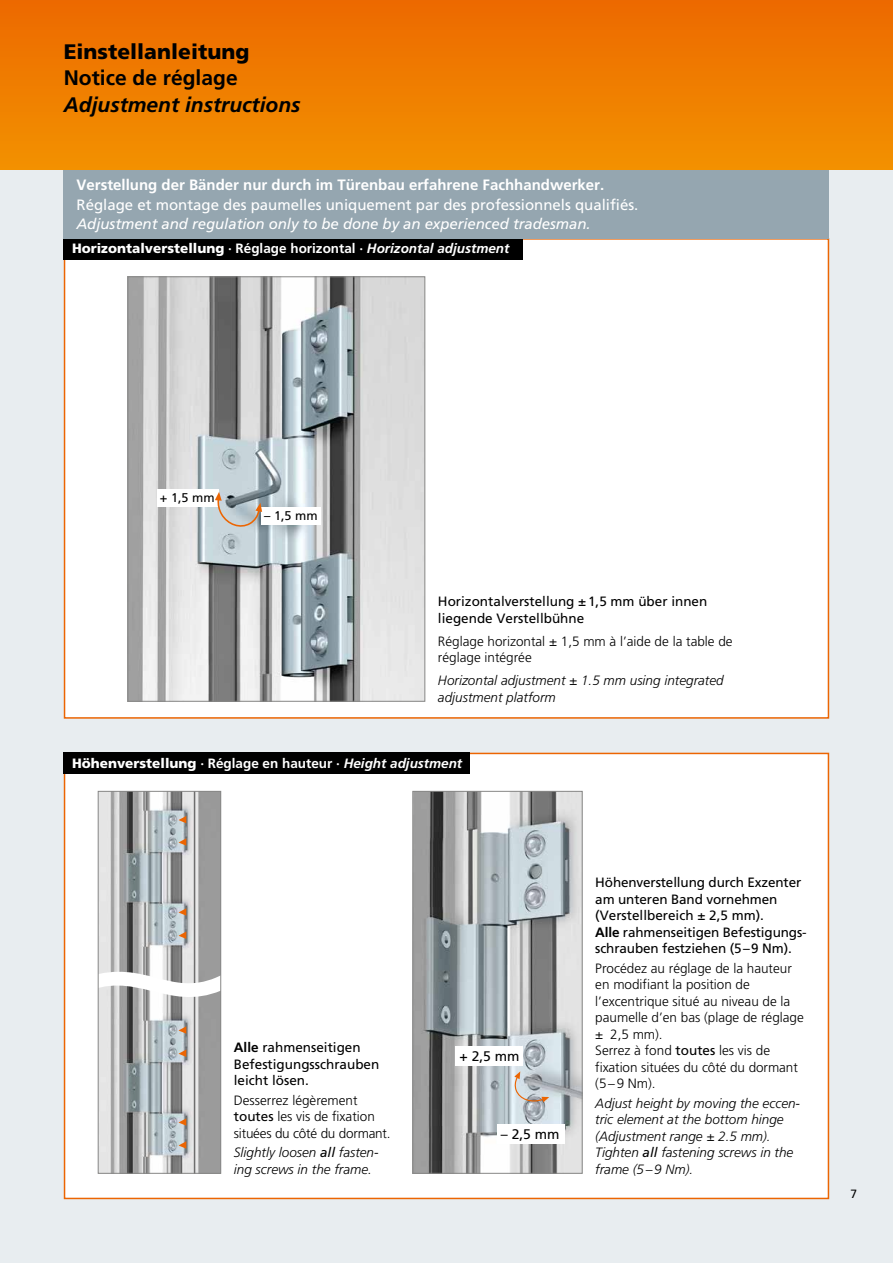
<style>
.page{position:relative;width:893px;height:1263px;background:#fff}
.page>*{position:absolute;margin:0;border:0;box-sizing:border-box;transform-origin:0 0}
.t1{font:italic 700 21px "Frutiger";color:#000}
.t2{font:900 21px "Frutiger";color:#000}
.t3{font:700 21px "Frutiger";color:#000}
.t4{font:15px "Frutiger";color:#fff}
.t5{font:700 15px "Frutiger";color:#fff}
.t6{font:italic 15px "Frutiger";letter-spacing:-.005em;color:#fff}
.t7{font:13.95px "Frutiger";color:#000}
.t8{font:300 13.5px/16.5px "Frutiger";color:#000}
.t9{font:13.5px/16.5px "Frutiger";color:#000}
.t10{font:italic 300 13.5px/16.5px "Frutiger";color:#000}
.t11{font:900 13.5px "Frutiger";color:#fff}
.t12{font:700 13.5px "Frutiger";color:#fff}
.t13{font:12.6px "Frutiger";color:#000}
.t14{font:12px "Frutiger";color:#000}
.s1{font-weight:700}
.s2{font-weight:700;font-style:italic}
.s3{font-weight:900}
.s4{font-style:italic}
.s5{font-weight:400}
</style>
<div class="page">
<div style="left:0;top:0;width:893px;height:170px;background:linear-gradient(to bottom,#ec6900,#f39100)"></div>
<div style="left:0;top:170px;width:893px;height:1093px;background:#e8edf0"></div>
<div style="left:64px;top:238px;width:765px;height:481px;background:#fff;border:2px solid #ec6502"></div>
<div style="left:64px;top:238px;width:459px;height:21px;background:#000"></div>
<div style="left:64px;top:753px;width:765px;height:446px;background:#fff;border:2px solid #ec6502"></div>
<div style="left:64px;top:753px;width:406px;height:21px;background:#000"></div>
<img style="left:130px;top:278px;width:293px;height:422px">
<div style="left:158px;top:489px;width:61px;height:18px;background:#fff"></div>
<div style="left:261px;top:507px;width:59px;height:18px;background:#fff"></div>
<svg style="left:215px;top:492px;width:47px;height:39px;background:#b4b4b1"></svg>
<div style="left:128px;top:276px;width:297px;height:426px;border:1px solid #878786"></div>
<img style="left:100px;top:793px;width:119px;height:166px">
<img style="left:100px;top:1013px;width:119px;height:159px">
<svg style="left:178px;top:1118px;width:8px;height:8px"></svg>
<svg style="left:178px;top:1141px;width:8px;height:8px"></svg>
<svg style="left:178px;top:908px;width:8px;height:8px"></svg>
<svg style="left:178px;top:931px;width:8px;height:8px"></svg>
<svg style="left:178px;top:1026px;width:8px;height:8px"></svg>
<svg style="left:178px;top:1049px;width:8px;height:8px"></svg>
<svg style="left:178px;top:816px;width:8px;height:7px"></svg>
<svg style="left:178px;top:838px;width:8px;height:8px"></svg>
<svg style="left:100px;top:959px;width:119px;height:54px"></svg>
<div style="left:98px;top:791px;width:123px;height:383px;border:1px solid #878786"></div>
<img style="left:414px;top:793px;width:167px;height:379px">
<svg style="left:513px;top:1071px;width:36px;height:32px"></svg>
<div style="left:456px;top:1046px;width:67px;height:20px;background:#fff"></div>
<div style="left:497px;top:1125px;width:67px;height:19px;background:#fff"></div>
<div style="left:412px;top:791px;width:171px;height:383px;border:1px solid #878786"></div>
<div style="left:64px;top:170px;width:765px;height:68px;background:#95a6b0"></div>
<h1 class="t2" style="left:64px;top:39px;width:187px">Einstellanleitung</h1>
<h1 class="t3" style="left:64px;top:66px;width:175px">Notice de réglage</h1>
<h1 class="t1" style="left:64px;top:92px;width:238px">Adjustment instructions</h1>
<p class="t5" style="left:77px;top:176px;width:529px">Verstellung der Bänder nur durch im Türenbau erfahrene Fachhandwerker.</p>
<p class="t4" style="left:77px;top:196px;width:563px">Réglage et montage des paumelles uniquement par des professionnels qualifiés.</p>
<p class="t6" style="left:77px;top:215px;width:516px">Adjustment and regulation only to be done by an experienced tradesman.</p>
<p class="t11" style="left:72px;top:240px;width:439px">Horizontalverstellung <span class="s1">· Réglage horizontal ·</span> <span class="s2">Horizontal adjustment</span></p>
<p class="t13" style="left:160px;top:490px;width:56px">+ 1,5 mm</p>
<p class="t13" style="left:264px;top:508px;width:55px">– 1,5 mm</p>
<p class="t9" style="left:438px;top:593px;width:271px">Horizontalverstellung ±1,5 mm über innen liegende Verstellbühne</p>
<p class="t8" style="left:438px;top:633px;width:296px">Réglage horizontal ± 1,5 mm à l’aide de la table de réglage intégrée</p>
<p class="t10" style="left:438px;top:672px;width:287px">Horizontal adjustment ± 1.5 mm using integrated adjustment platform</p>
<p class="t12" style="left:72px;top:755px;width:392px"><span class="s3">Höhenverstellung</span> · Réglage en hauteur · <span class="s4">Height adjustment</span></p>
<p class="t9" style="left:234px;top:1039px;width:147px"><span class="s1">Alle</span> rahmenseitigen<br>Befestigungsschrauben leicht lösen.</p>
<p class="t8" style="left:234px;top:1092px;width:158px">Desserrez légèrement <span class="s5">toutes</span> les vis de fixation situées du côté du dormant.</p>
<p class="t10" style="left:234px;top:1144px;width:146px">Slightly loosen <span class="s5">all</span> fasten&shy;ing screws in the frame.</p>
<p class="t7" style="left:459px;top:1047px;width:62px">+ 2,5 mm</p>
<p class="t7" style="left:501px;top:1126px;width:60px">– 2,5 mm</p>
<p class="t9" style="left:595px;top:874px;width:212px">Höhenverstellung durch Exzenter am unteren Band vornehmen (Verstellbereich ± 2,5 mm).<br><span class="s1">Alle</span> rahmenseitigen Befestigungs&shy;schrauben festziehen (5–9 Nm).</p>
<p class="t8" style="left:595px;top:960px;width:210px">Procédez au réglage de la hauteur en modifiant la position de l’excentrique situé au niveau de la paumelle d’en bas (plage de réglage ± 2,5 mm).<br>Serrez à fond <span class="s5">toutes</span> les vis de fixation situées du côté du dormant (5–9 Nm).</p>
<p class="t10" style="left:595px;top:1095px;width:206px">Adjust height by moving the eccen&shy;tric element at the bottom hinge (Adjustment range ± 2.5 mm).<br>Tighten <span class="s5">all</span> fastening screws in the frame (5–9 Nm).</p>
<p class="t14" style="left:850px;top:1187px;width:8px">7</p>
</div>
